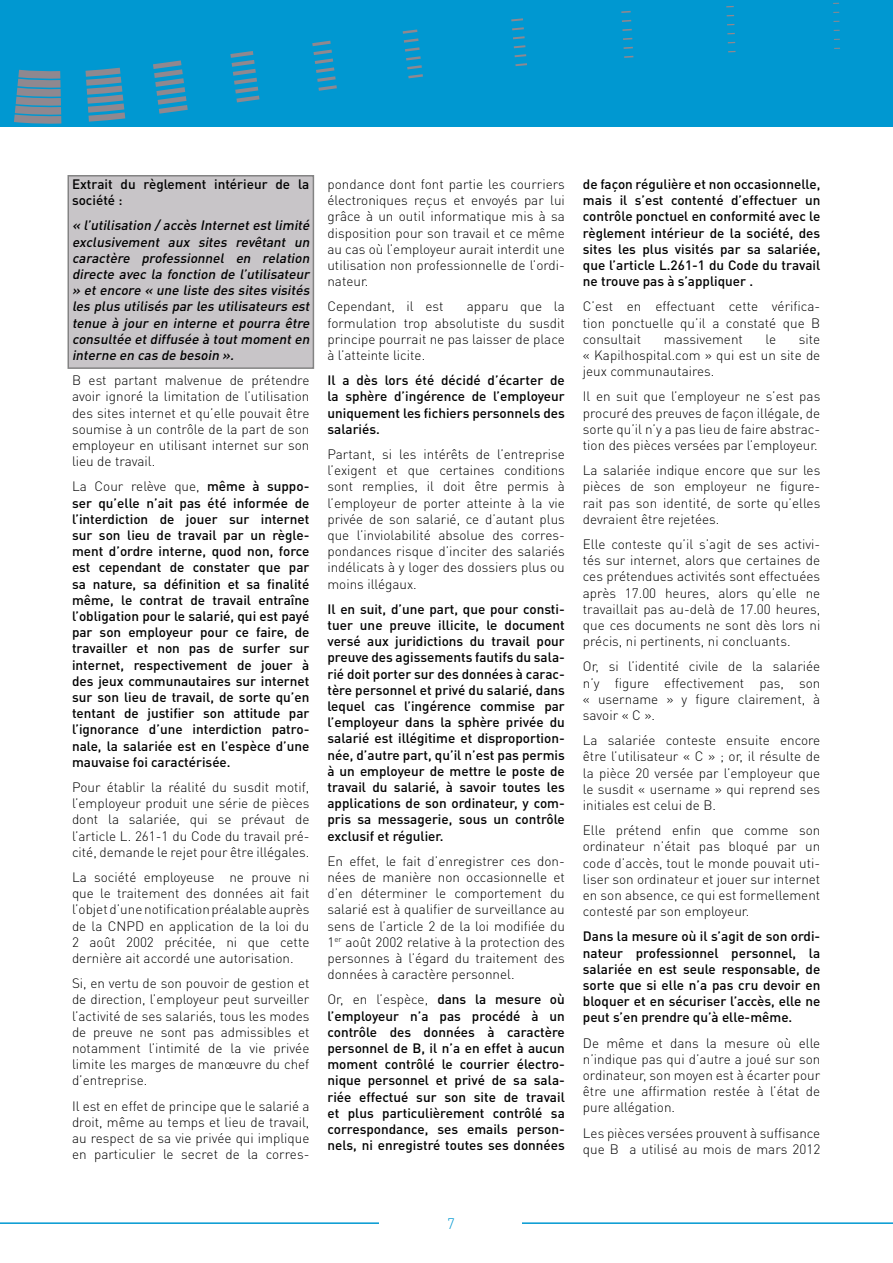
<style>
.page{position:relative;width:893px;height:1263px;background:#fff}
.page>*{position:absolute;margin:0;border:0;box-sizing:border-box;transform-origin:0 0}
.t1{font:300 15px "DIN Pro";color:#0098d1}
.t2{font:300 13.5px/16.2px "DIN Pro";color:#000;text-align:justify}
.t3{font:500 13.5px/16.2px "DIN Pro";color:#000;text-align:justify}
.t4{font:italic 500 13.5px/16.2px "DIN Pro";color:#000;text-align:justify}
.s1{font-weight:300}
</style>
<div class="page">
<hr style="left:0;top:1222px;width:893px;height:2px;background:#0098d1">
<div style="left:380px;top:1217px;width:142px;height:46px;background:#fff"></div>
<div style="left:68px;top:176px;width:245px;height:192px;background:#c8c5c8"></div>
<div style="left:0;top:0;width:893px;height:126px;background:#0098d1"></div>
<svg style="left:511px;top:18px;width:12px;height:3px"></svg>
<svg style="left:621px;top:11px;width:10px;height:2px"></svg>
<svg style="left:512px;top:27px;width:12px;height:3px"></svg>
<svg style="left:622px;top:20px;width:10px;height:2px"></svg>
<svg style="left:513px;top:36px;width:12px;height:3px"></svg>
<svg style="left:622px;top:29px;width:10px;height:2px"></svg>
<svg style="left:514px;top:45px;width:12px;height:3px"></svg>
<svg style="left:623px;top:38px;width:10px;height:2px"></svg>
<svg style="left:515px;top:54px;width:12px;height:3px"></svg>
<svg style="left:624px;top:47px;width:9px;height:2px"></svg>
<svg style="left:14px;top:70px;width:48px;height:54px;background:#6e8b9e"></svg>
<svg style="left:86px;top:68px;width:40px;height:54px"></svg>
<svg style="left:153px;top:60px;width:35px;height:54px"></svg>
<svg style="left:230px;top:51px;width:30px;height:51px"></svg>
<svg style="left:312px;top:41px;width:25px;height:50px"></svg>
<svg style="left:403px;top:29px;width:20px;height:49px"></svg>
<svg style="left:515px;top:63px;width:12px;height:3px"></svg>
<svg style="left:624px;top:56px;width:10px;height:2px"></svg>
<p class="t3" style="left:72px;top:175px;width:239px">Extrait du règlement intérieur de la société :</p>
<p class="t4" style="left:72px;top:217px;width:242px">« l’utilisation /accès Internetestlimité exclusivement aux sites revêtant un caractère professionnel en relation directe avec la fonction de l’utilisateur » etencore « une liste des sites visités les plus utilisés par les utilisateurs est tenue à jour en interne et pourra être consultée etdiffusée à toutmomenten interne en cas de besoin ».</p>
<p class="t2" style="left:72px;top:372px;width:239px">B est partant malvenue de prétendre avoir ignoré la limitation de l’utilisation des sites internet et qu’elle pouvait être soumise à un contrôle de la part de son employeur en utilisant internet sur son lieu de travail.</p>
<p class="t3" style="left:72px;top:478px;width:239px"><span class="s1">La Cour relève que,</span> même à suppo&shy;ser qu’elle n’ait pas été informée de l’interdiction de jouer sur internet sur son lieu de travail par un règle&shy;ment d’ordre interne, quod non, force est cependant de constater que par sa nature, sa définition et sa finalité même, le contrat de travail entraîne l’obligation pour le salarié, qui est payé par son employeur pour ce faire, de travailler et non pas de surfer sur internet, respectivement de jouer à des jeux communautaires sur internet sur son lieu de travail, de sorte qu’en tentant de justifier son attitude par l’ignorance d’une interdiction patro&shy;nale, la salariée est en l’espèce d’une mauvaise foi caractérisée.</p>
<p class="t2" style="left:72px;top:778px;width:239px">Pour établir la réalité du susdit motif, l’employeur produit une série de pièces dont la salariée, qui se prévaut de l’article L. 261-1 du Code du travail pré&shy;cité, demande le rejet pour être illégales.</p>
<p class="t2" style="left:72px;top:868px;width:239px">La société employeuse ne prouve ni que le traitement des données ait fait l’objet d’une notification préalable auprès de la CNPD en application de la loi du 2 août 2002 précitée, ni que cette dernière ait accordé une autorisation.</p>
<p class="t2" style="left:72px;top:975px;width:239px">Si, en vertu de son pouvoir de gestion et de direction, l’employeur peut surveiller l’activité de ses salariés, tous les modes de preuve ne sont pas admissibles et notamment l’intimité de la vie privée limite les marges de manœuvre du chef d’entreprise.</p>
<p class="t2" style="left:72px;top:1097px;width:239px">Il est en effet de principe que le salarié a droit, même au temps et lieu de travail, au respect de sa vie privée qui implique en particulier le secret de la corres-</p>
<p class="t2" style="left:327px;top:175px;width:239px">pondance dont font partie les courriers électroniques reçus et envoyés par lui grâce à un outil informatique mis à sa disposition pour son travail et ce même au cas où l’employeur aurait interdit une utilisation non professionnelle de l’ordi&shy;nateur.</p>
<p class="t2" style="left:327px;top:298px;width:117px">Cependant, il est</p>
<p class="t2" style="left:327px;top:298px;width:239px;text-indent:139px">apparu que la formulation trop absolutiste du susdit principe pourrait ne pas laisser de place à l’atteinte licite.</p>
<p class="t3" style="left:327px;top:372px;width:239px">Il a dès lors été décidé d’écarter de la sphère d’ingérence de l’employeur uniquement les fichiers personnels des salariés.</p>
<p class="t2" style="left:327px;top:445px;width:239px">Partant, si les intérêts de l’entreprise l’exigent et que certaines conditions sont remplies, il doit être permis à l’employeur de porter atteinte à la vie privée de son salarié, ce d’autant plus que l’inviolabilité absolue des corres&shy;pondances risque d’inciter des salariés indélicats à y loger des dossiers plus ou moins illégaux.</p>
<p class="t3" style="left:327px;top:600px;width:239px">Il en suit, d’une part, que pour consti&shy;tuer une preuve illicite, le document versé aux juridictions du travail pour preuve des agissements fautifs du sala&shy;rié doit porter sur des données à carac&shy;tère personnel et privé du salarié, dans lequel cas l’ingérence commise par l’employeur dans la sphère privée du salarié est illégitime et disproportion&shy;née, d’autre part, qu’il n’est pas permis à un employeur de mettre le poste de travail du salarié, à savoir toutes les applications de son ordinateur, y com&shy;pris sa messagerie, sous un contrôle exclusif et régulier.</p>
<p class="t2" style="left:327px;top:852px;width:239px">En effet, le fait d’enregistrer ces don&shy;nées de manière non occasionnelle et d’en déterminer le comportement du salarié est à qualifier de surveillance au sens de l’article 2 de la loi modifiée du 1<sup>er</sup> août 2002 relative à la protection des personnes à l’égard du traitement des données à caractère personnel.</p>
<p class="t3" style="left:327px;top:991px;width:239px"><span class="s1">Or, en l’espèce,</span> dans la mesure où l’employeur n’a pas procédé à un contrôle des données à caractère personnel de B, il n’a en effet à aucun moment contrôlé le courrier électro&shy;nique personnel et privé de sa sala&shy;riée effectué sur son site de travail et plus particulièrement contrôlé sa correspondance, ses emails person&shy;nels, ni enregistré toutes ses données</p>
<p class="t3" style="left:583px;top:175px;width:239px">de façon régulière et non occasionnelle, mais il s’est contenté d’effectuer un contrôle ponctuel en conformité avec le règlement intérieur de la société, des sites les plus visités par sa salariée, que l’article L.261-1 du Code du travail ne trouve pas à s’appliquer .</p>
<p class="t2" style="left:583px;top:298px;width:239px">C’est en effectuant cette vérifica&shy;tion ponctuelle qu’il a constaté que B consultait</p>
<p class="t2" style="left:583px;top:330px;width:239px;text-indent:216px">site « Kapilhospital.com » qui est un site de jeux communautaires.</p>
<p class="t2" style="left:583px;top:388px;width:239px">Il en suit que l’employeur ne s’est pas procuré des preuves de façon illégale, de sorte qu’il n’y a pas lieu de faire abstrac&shy;tion des pièces versées par l’employeur.</p>
<p class="t2" style="left:583px;top:462px;width:239px">La salariée indique encore que sur les pièces de son employeur ne figure&shy;rait pas son identité, de sorte qu’elles devraient être rejetées.</p>
<p class="t2" style="left:583px;top:535px;width:239px">Elle conteste qu’il s’agit de ses activi&shy;tés sur internet, alors que certaines de ces prétendues activités sont effectuées après 17.00 heures, alors qu’elle ne travaillait pas au-delà de 17.00 heures, que ces documents ne sont dès lors ni précis, ni pertinents, ni concluants.</p>
<p class="t2" style="left:583px;top:658px;width:239px">Or, si l’identité civile de la salariée n’y figure effectivement pas, son « username » y figure clairement, à savoir « C ».</p>
<p class="t2" style="left:583px;top:732px;width:239px">La salariée conteste ensuite encore être l’utilisateur « C » ; or, il résulte de la pièce 20 versée par l’employeur que le susdit « username » qui reprend ses initiales est celui de B.</p>
<p class="t2" style="left:583px;top:822px;width:239px">Elle prétend enfin que comme son ordinateur n’était pas bloqué par un code d’accès, tout le monde pouvait uti&shy;liser son ordinateur et jouer sur internet en son absence, ce qui est formellement contesté par son employeur.</p>
<p class="t3" style="left:583px;top:928px;width:239px">Dans la mesure où il s’agit de son ordi&shy;nateur professionnel personnel, la salariée en est seule responsable, de sorte que si elle n’a pas cru devoir en bloquer et en sécuriser l’accès, elle ne peut s’en prendre qu’à elle-même.</p>
<p class="t2" style="left:583px;top:1034px;width:239px">De même et dans la mesure où elle n’indique pas qui d’autre a joué sur son ordinateur, son moyen est à écarter pour être une affirmation restée à l’état de pure allégation.</p>
<p class="t2" style="left:583px;top:1124px;width:239px">Les pièces versées prouvent à suffisance que B a utilisé au mois de mars 2012</p>
<p class="t2" style="left:664px;top:330px;width:81px">massivement</p>
<p class="t2" style="left:766px;top:330px;width:12px">le</p>
<p class="t1" style="left:447px;top:1213px;width:9px">7</p>
</div>
